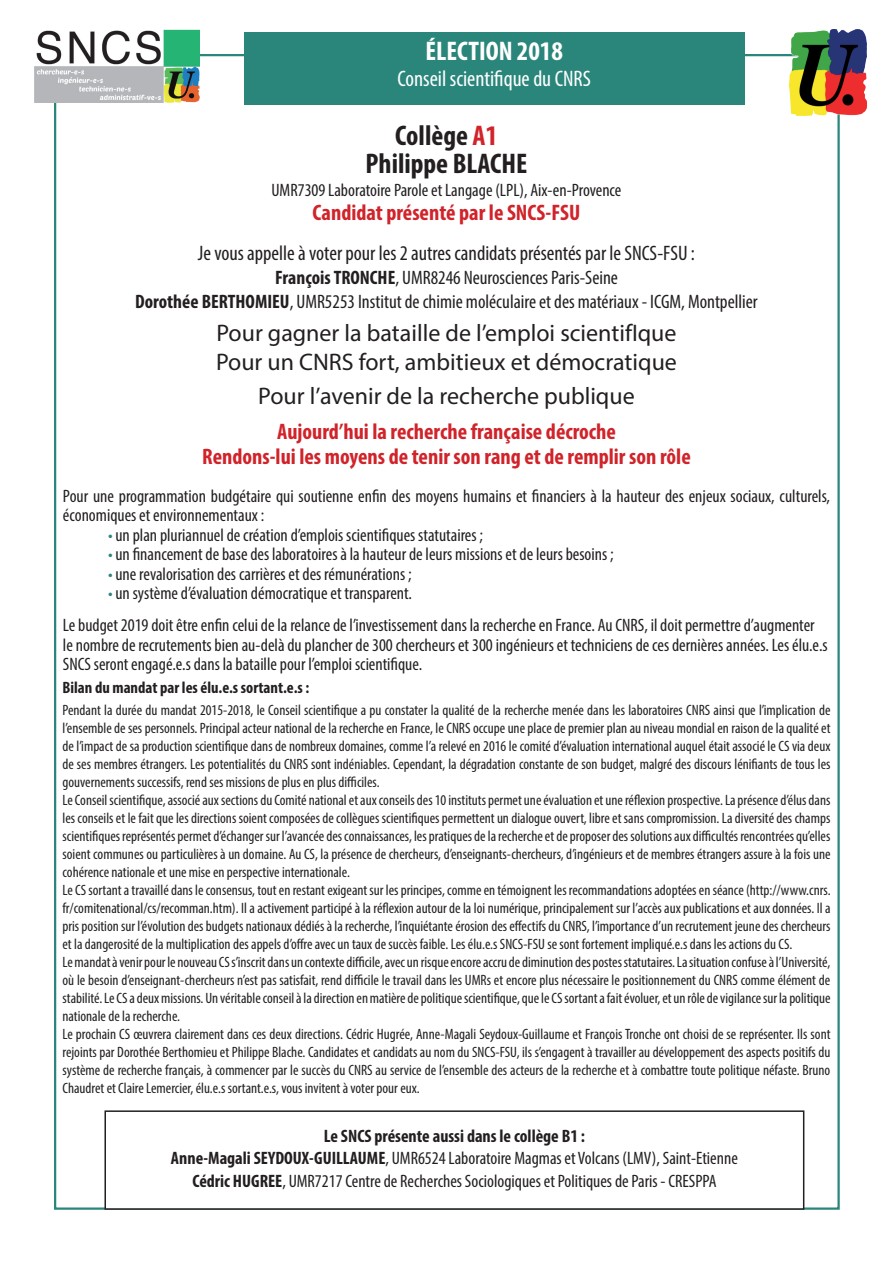
<style>
.page{position:relative;width:893px;height:1263px;background:#fff}
.page>*{position:absolute;margin:0;border:0;box-sizing:border-box;transform-origin:0 0}
.t1{font:700 condensed 28.5px/28.5px "Myriad Pro";color:#231f20;text-align:center}
.t2{font:700 condensed 27px "Myriad Pro";color:#fff}
.t3{font:24px/28.5px "Myriad Pro";color:#231f20}
.t4{font:700 condensed 22.5px/25.5px "Myriad Pro";color:#d1232a;text-align:center}
.t5{font:condensed 22.5px "Myriad Pro";color:#fff}
.t6{font:condensed 21px "Myriad Pro";color:#231f20}
.t7{font:condensed 19.5px/24px "Myriad Pro";color:#231f20;text-align:center}
.t8{font:condensed 18px/19.5px "Myriad Pro";color:#231f20}
.t9{font:700 condensed 16.5px "Myriad Pro";color:#231f20}
.t10{font:condensed 15px/18px "Myriad Pro";color:#231f20}
.s1{color:#d1232a}
.s2{font-weight:700}
.s3{color:#2a867b}
</style>
<div class="page">
<img style="left:35px;top:30px;width:165px;height:72px">
<div style="left:244px;top:32px;width:500px;height:72px;background:#2a867b"></div>
<img style="left:789px;top:30px;width:77px;height:86px">
<div style="left:104px;top:1110px;width:700px;height:100px;border:2px solid #231f20"></div>
<h2 class="t2" style="left:425px;top:34px;width:139px">ÉLECTION 2018</h2>
<h3 class="t5" style="left:397px;top:65px;width:195px">Conseil scientifique du CNRS</h3>
<h1 class="t1" style="left:366px;top:120px;width:163px">Collège <span class="s1">A1<br></span>Philippe BLACHE</h1>
<p class="t8" style="left:271px;top:180px;width:352px">UMR7309 Laboratoire Parole et Langage (LPL), Aix-en-Provence</p>
<h3 class="t4" style="left:313px;top:199px;width:269px">Candidat présenté par le SNCS-FSU</h3>
<h3 class="t6" style="left:198px;top:241px;width:498px">Je vous appelle à voter pour les 2 autres candidats présentés par le SNCS-FSU :</h3>
<h3 class="t7" style="left:135px;top:266px;width:624px"><span class="s2">François TRONCHE</span>, UMR8246 Neurosciences Paris-Seine<br><span class="s2">Dorothée BERTHOMIEU</span>, UMR5253 Institut de chimie moléculaire et des matériaux - ICGM, Montpellier</h3>
<h3 class="t3" style="left:216px;top:319px;width:462px">Pour gagner la bataille de l’emploi scientifIque<br>Pour un CNRS fort, ambitieux et démocratique</h3>
<h3 class="t3" style="left:258px;top:382px;width:378px">Pour l’avenir de la recherche publique</h3>
<h3 class="t4" style="left:202px;top:418px;width:490px">Aujourd’hui la recherche française décroche<br>Rendons-lui les moyens de tenir son rang et de remplir son rôle</h3>
<p class="t8" style="left:63px;top:486px;width:769px">Pour une programmation budgétaire qui soutienne enfin des moyens humains et financiers à la hauteur des enjeux sociaux, culturels, économiques et environnementaux :</p>
<p class="t8" style="left:108px;top:525px;width:376px"><span class="s3">•</span> un plan pluriannuel de création d’emplois scientifiques statutaires ;</p>
<p class="t8" style="left:108px;top:544px;width:507px"><span class="s3">•</span> un financement de base des laboratoires à la hauteur de leurs missions et de leurs besoins ;</p>
<p class="t8" style="left:108px;top:564px;width:305px"><span class="s3">•</span> une revalorisation des carrières et des rémunérations ;</p>
<p class="t8" style="left:63px;top:577px;width:753px;line-height:32.2px;text-indent:45px"><span class="s3">•</span> un système d’évaluation démocratique et transparent.<br>Le budget 2019 doit être enfin celui de la relance de l’investissement dans la recherche en France. Au CNRS, il doit permettre d’augmenter</p>
<p class="t8" style="left:63px;top:635px;width:766px">le nombre de recrutements bien au-delà du plancher de 300 chercheurs et 300 ingénieurs et techniciens de ces dernières années. Les élu.e.s<br>SNCS seront engagé.e.s dans la bataille pour l’emploi scientifique.</p>
<p class="t9" style="left:63px;top:677px;width:248px">Bilan du mandat par les élu.e.s sortant.e.s :</p>
<p class="t10" style="left:63px;top:701px;width:770px">Pendant la durée du mandat 2015-2018, le Conseil scientifique a pu constater la qualité de la recherche menée dans les laboratoires CNRS ainsi que l’implication de l’ensemble de ses personnels. Principal acteur national de la recherche en France, le CNRS occupe une place de premier plan au niveau mondial en raison de la qualité et de l’impact de sa production scientifique dans de nombreux domaines, comme l’a relevé en 2016 le comité d’évaluation international auquel était associé le CS via deux de ses membres étrangers. Les potentialités du CNRS sont indéniables. Cependant, la dégradation constante de son budget, malgré des discours lénifiants de tous les gouvernements successifs, rend ses missions de plus en plus difficiles.<br>Le Conseil scientifique, associé aux sections du Comité national et aux conseils des 10 instituts permet une évaluation et une réflexion prospective. La présence d’élus dans les conseils et le fait que les directions soient composées de collègues scientifiques permettent un dialogue ouvert, libre et sans compromission. La diversité des champs scientifiques représentés permet d’échanger sur l’avancée des connaissances, les pratiques de la recherche et de proposer des solutions aux difficultés rencontrées qu’elles soient communes ou particulières à un domaine. Au CS, la présence de chercheurs, d’enseignants-chercheurs, d’ingénieurs et de membres étrangers assure à la fois une cohérence nationale et une mise en perspective internationale.<br>Le CS sortant a travaillé dans le consensus, tout en restant exigeant sur les principes, comme en témoignent les recommandations adoptées en séance (http://www.cnrs. fr/comitenational/cs/recomman.htm). Il a activement participé à la réflexion autour de la loi numérique, principalement sur l’accès aux publications et aux données. Il a pris position sur l’évolution des budgets nationaux dédiés à la recherche, l’inquiétante érosion des effectifs du CNRS, l’importance d’un recrutement jeune des chercheurs et la dangerosité de la multiplication des appels d’offre avec un taux de succès faible. Les élu.e.s SNCS-FSU se sont fortement impliqué.e.s dans les actions du CS.<br>Le mandat à venir pour le nouveau CS s’inscrit dans un contexte difficile, avec un risque encore accru de diminution des postes statutaires. La situation confuse à l’Université, où le besoin d’enseignant-chercheurs n’est pas satisfait, rend difficile le travail dans les UMRs et encore plus nécessaire le positionnement du CNRS comme élément de stabilité. Le CS a deux missions. Un véritable conseil à la direction en matière de politique scientifique, que le CS sortant a fait évoluer, et un rôle de vigilance sur la politique nationale de la recherche.<br>Le prochain CS œuvrera clairement dans ces deux directions. Cédric Hugrée, Anne-Magali Seydoux-Guillaume et François Tronche ont choisi de se représenter. Ils sont rejoints par Dorothée Berthomieu et Philippe Blache. Candidates et candidats au nom du SNCS-FSU, ils s’engagent à travailler au développement des aspects positifs du système de recherche français, à commencer par le succès du CNRS au service de l’ensemble des acteurs de la recherche et à combattre toute politique néfaste. Bruno Chaudret et Claire Lemercier, élu.e.s sortant.e.s, vous invitent à voter pour eux.</p>
<p class="t8" style="left:171px;top:1124px;width:568px;line-height:22.5px;text-align:center"><span class="s2">Le SNCS présente aussi dans le collège B1 :<br>Anne-Magali SEYDOUX-GUILLAUME</span>, UMR6524 Laboratoire Magmas et Volcans (LMV), Saint-Etienne<br><span class="s2">Cédric HUGREE</span>, UMR7217 Centre de Recherches Sociologiques et Politiques de Paris - CRESPPA</p>
</div>
